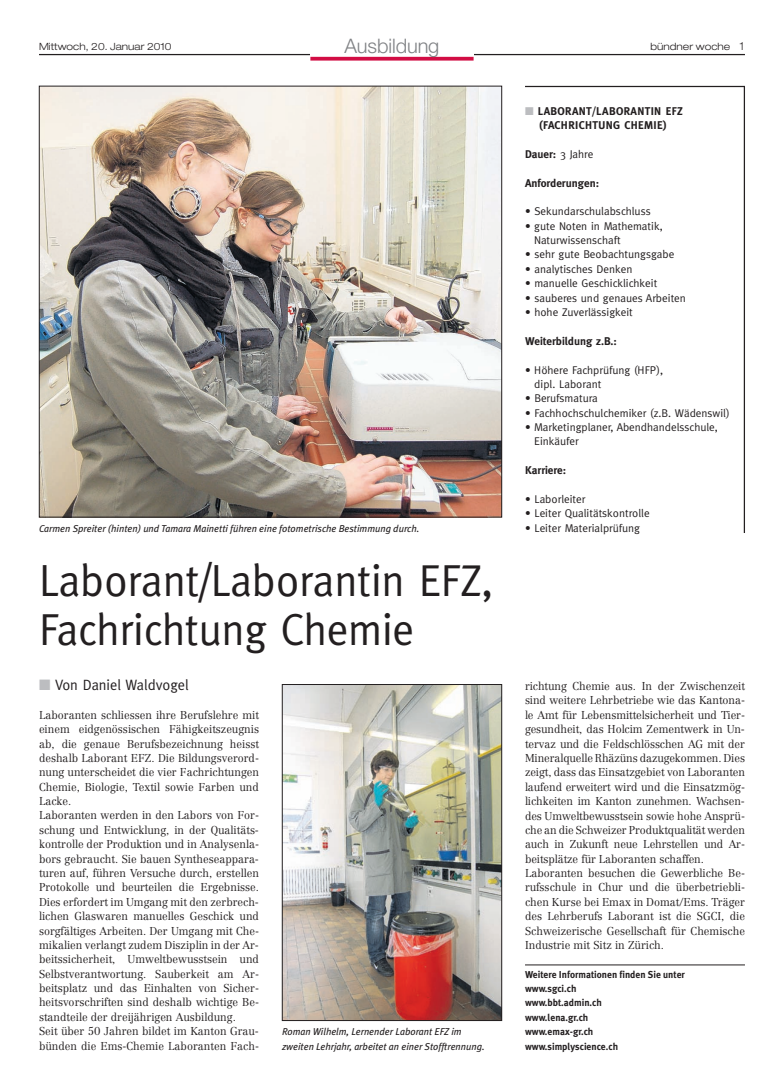
<style>
.page{position:relative;width:784px;height:1092px;background:#fff}
.page>*{position:absolute;margin:0;border:0;box-sizing:border-box;transform-origin:0 0}
.t1{font:45px/48.8px "Meta";letter-spacing:-.005em;color:#231f20;scale:.96 1}
.t2{font:300 20px "Helvetica Neue";letter-spacing:-.005em;color:#808285}
.t3{font:15px "Meta";color:#231f20;scale:.96 1}
.t4{font:300 11.25px/14.4px "Centennial";color:#231f20;scale:.96 1}
.t5{font:11.25px/14.4px "Meta";color:#231f20}
.t6{font:700 11.25px "Meta";letter-spacing:.005em;color:#231f20}
.t7{font:700 11.25px/14.4px "Meta";letter-spacing:.03em;color:#231f20;text-align:center}
.t8{font:italic 10px/14.4px "Meta Plus";color:#231f20}
.t9{font:700 10px/14.4px "Meta Plus";color:#231f20;scale:.96 1}
.t10{font:300 expanded 10px "Helvetica Neue";color:#231f20}
.s1{font-stretch:normal;font-size:11.25px}
.s2{color:#bcbdc0}
.s3{font-weight:400}
</style>
<div class="page">
<hr style="left:39px;top:54px;width:705px;height:1px;background:#231f20">
<div style="left:310px;top:39px;width:163px;height:26px;background:#fff"></div>
<svg style="left:310px;top:57px;width:163px;height:4px"></svg>
<hr style="left:524px;top:964px;width:220px;height:1px;background:#231f20">
<hr style="left:743px;top:86px;width:1px;height:447px;background:#231f20">
<hr style="left:524px;top:86px;width:220px;height:1px;background:#231f20">
<img style="left:41px;top:88px;width:458px;height:427px">
<img style="left:284px;top:686px;width:215px;height:332px">
<div style="left:282px;top:684px;width:219px;height:336px;border:1px solid #231f20"></div>
<p class="t10" style="left:39px;top:43px;width:134px">Mittwoch, 20. Januar 2010</p>
<h2 class="t2" style="left:344px;top:39px;width:96px">Ausbildung</h2>
<p class="t10" style="left:650px;top:43px;width:96px">bündner woche <span class="s1">1</span></p>
<p class="t7" style="left:524px;top:103px;width:159px"><span class="s2">■</span> LABORANT/LABORANTIN EFZ (FACHRICHTUNG CHEMIE)</p>
<p class="t6" style="left:524px;top:147px;width:70px">Dauer: <span class="s3">3 Jahre</span></p>
<p class="t6" style="left:524px;top:176px;width:76px">Anforderungen:</p>
<p class="t5" style="left:524px;top:204px;width:127px">• Sekundarschulabschluss</p>
<p class="t5" style="left:534px;top:218px;width:130px;text-indent:-9px">• gute Noten in Mathematik,<br>Naturwissenschaft</p>
<p class="t5" style="left:524px;top:247px;width:151px">• sehr gute Beobachtungsgabe</p>
<p class="t5" style="left:524px;top:262px;width:109px">• analytisches Denken</p>
<p class="t5" style="left:524px;top:276px;width:134px">• manuelle Geschicklichkeit</p>
<p class="t5" style="left:524px;top:290px;width:162px">• sauberes und genaues Arbeiten</p>
<p class="t5" style="left:524px;top:305px;width:109px">• hohe Zuverlässigkeit</p>
<p class="t6" style="left:524px;top:334px;width:93px">Weiterbildung z.B.:</p>
<p class="t5" style="left:534px;top:362px;width:130px;text-indent:-9px">• Höhere Fachprüfung (HFP), dipl. Laborant</p>
<p class="t5" style="left:524px;top:391px;width:74px">• Berufsmatura</p>
<p class="t5" style="left:524px;top:405px;width:206px">• Fachhochschulchemiker (z.B. Wädenswil)</p>
<p class="t5" style="left:534px;top:420px;width:185px;text-indent:-9px">• Marketingplaner, Abendhandelsschule,<br>Einkäufer</p>
<p class="t6" style="left:524px;top:463px;width:43px">Karriere:</p>
<p class="t5" style="left:524px;top:492px;width:62px">• Laborleiter</p>
<p class="t5" style="left:524px;top:506px;width:126px">• Leiter Qualitätskontrolle</p>
<p class="t8" style="left:39px;top:521px;width:381px">Carmen Spreiter (hinten) und Tamara Mainetti führen eine fotometrische Bestimmung durch.</p>
<p class="t5" style="left:524px;top:520px;width:116px">• Leiter Materialprüfung</p>
<h1 class="t1" style="left:39px;top:556px;width:474px">Laborant/Laborantin EFZ,<br>Fachrichtung Chemie</h1>
<h3 class="t3" style="left:39px;top:676px;width:157px"><span class="s2">■</span> Von Daniel Waldvogel</h3>
<p class="t4" style="left:39px;top:708px;width:230px">Laboranten schliessen ihre Berufslehre mit einem eidgenössischen Fähigkeitszeugnis ab, die genaue Berufsbezeichnung heisst deshalb Laborant EFZ. Die Bildungsverord&shy;nung unterscheidet die vier Fachrichtungen Chemie, Biologie, Textil sowie Farben und Lacke.<br>Laboranten werden in den Labors von For&shy;schung und Entwicklung, in der Qualitäts&shy;kontrolle der Produktion und in Analysenla&shy;bors gebraucht. Sie bauen Syntheseappara&shy;turen auf, führen Versuche durch, erstellen Protokolle und beurteilen die Ergebnisse.<br>Dies erfordert im Umgang mit den zerbrech&shy;lichen Glaswaren manuelles Geschick und sorgfältiges Arbeiten. Der Umgang mit Che&shy;mikalien verlangt zudem Disziplin in der Ar&shy;beitssicherheit, Umweltbewusstsein und Selbstverantwortung. Sauberkeit am Ar&shy;beitsplatz und das Einhalten von Sicher&shy;heitsvorschriften sind deshalb wichtige Be&shy;standteile der dreijährigen Ausbildung.<br>Seit über 50 Jahren bildet im Kanton Grau&shy;bünden die Ems-Chemie Laboranten Fach-</p>
<p class="t8" style="left:282px;top:1024px;width:204px">Roman Wilhelm, Lernender Laborant EFZ im zweiten Lehrjahr, arbeitet an einer Stofftrennung.</p>
<p class="t4" style="left:524px;top:679px;width:230px">richtung Chemie aus. In der Zwischenzeit sind weitere Lehrbetriebe wie das Kantona&shy;le Amt für Lebensmittelsicherheit und Tier&shy;gesundheit, das Holcim Zementwerk in Un&shy;tervaz und die Feldschlösschen AG mit der Mineralquelle Rhäzüns dazugekommen. Dies zeigt, dass das Einsatzgebiet von Laboranten laufend erweitert wird und die Einsatzmög&shy;lichkeiten im Kanton zunehmen. Wachsen&shy;des Umweltbewusstsein sowie hohe Ansprü&shy;che an die Schweizer Produktqualität werden auch in Zukunft neue Lehrstellen und Ar&shy;beitsplätze für Laboranten schaffen.<br>Laboranten besuchen die Gewerbliche Be&shy;rufsschule in Chur und die überbetriebli&shy;chen Kurse bei Emax in Domat/Ems. Träger des Lehrberufs Laborant ist die SGCI, die Schweizerische Gesellschaft für Chemische Industrie mit Sitz in Zürich.</p>
<p class="t9" style="left:524px;top:966px;width:168px">Weitere Informationen finden Sie unter www.sgci.ch<br>www.bbt.admin.ch<br>www.lena.gr.ch<br>www.emax-gr.ch www.simplyscience.ch</p>
</div>
